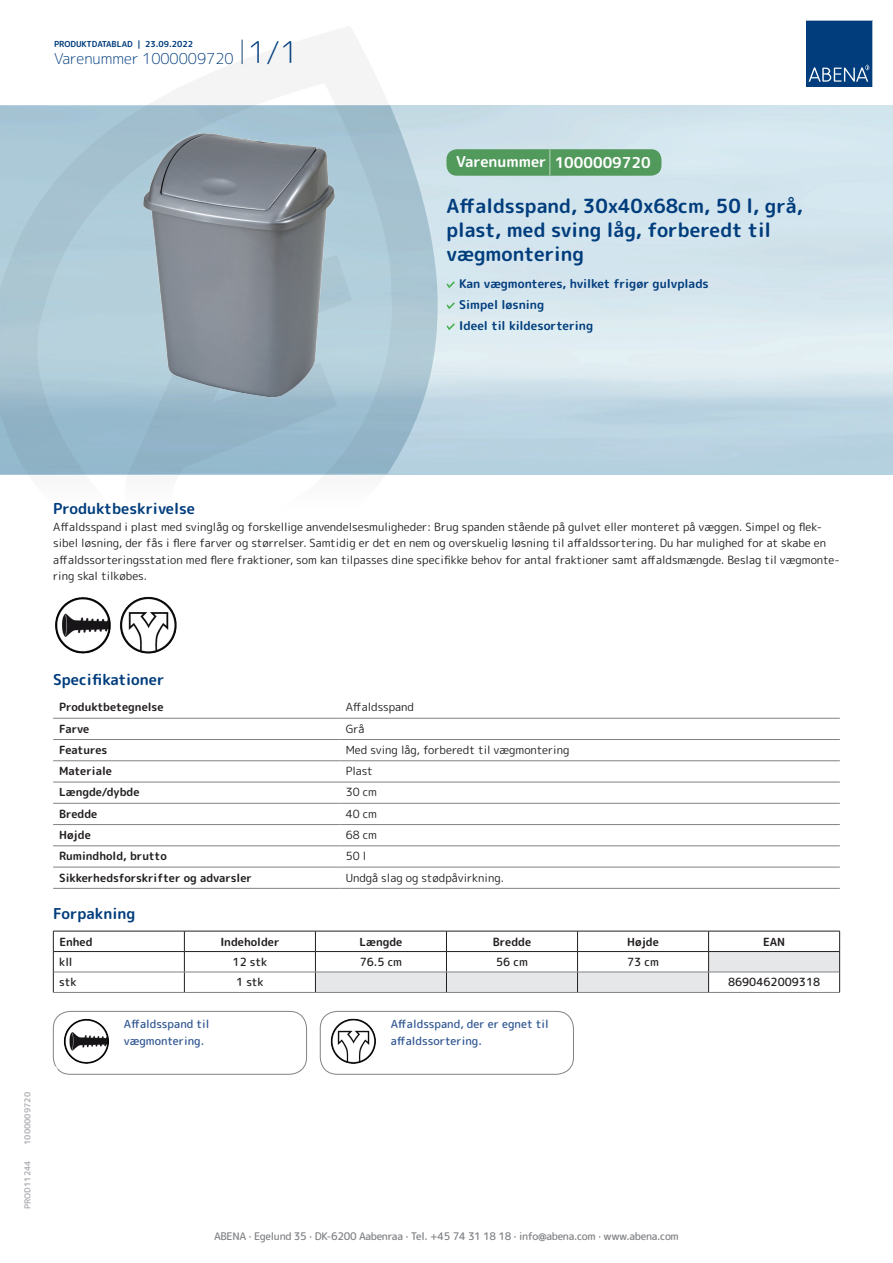
<style>
.page{position:relative;width:893px;height:1263px;background:#fff}
.page>*{position:absolute;margin:0;border:0;box-sizing:border-box;transform-origin:0 0}
.t1{font:700 19.5px/24px "Rounded Mplus 1 c";color:#013d7d}
.t2{font:700 15px "Rounded Mplus 1 c";color:#013d7d}
.t3{font:300 15px "Rounded Mplus 1 c";color:#013d7d}
.t4{font:700 15px "Rounded Mplus 1 c";color:#fff}
.t5{font:700 12px/21px "Rounded Mplus 1 c";color:#013d7d}
.t6{font:11.25px/16.5px "Rounded Mplus 1 c";color:#231f20}
.t7{font:700 11.25px "Rounded Mplus 1 c";color:#231f20}
.t8{font:500 11.25px/16.5px "Rounded Mplus 1 c";color:#305691}
.t9{font:500 11.25px "Rounded Mplus 1 c";color:#231f20}
.t10{font:500 10.5px "Rounded Mplus 1 c";letter-spacing:-.03em;color:#808285}
.t11{font:700 10.5px "Rounded Mplus 1 c";color:#fff}
.t12{font:700 8.25px "Rounded Mplus 1 c";color:#013d7d}
.t13{font:700 8.25px "Rounded Mplus 1 c";color:#b2b3b7}
.s1{font-size:30px}
.s2{font-size:25.5px}
</style>
<div class="page">
<svg style="left:0;top:26px;width:439px;height:571px"></svg>
<svg style="left:0;top:106px;width:438px;height:368px;background:#a6c4d3"></svg>
<svg style="left:242px;top:40px;width:1px;height:24px"></svg>
<svg style="left:806px;top:20px;width:67px;height:67px;background:#144b86"></svg>
<img style="left:140px;top:127px;width:198px;height:275px">
<img style="left:55px;top:597px;width:56px;height:57px">
<img style="left:120px;top:597px;width:57px;height:57px">
<hr style="left:53px;top:718px;width:287px;height:1px;background:#808285">
<hr style="left:340px;top:718px;width:500px;height:1px;background:#808285">
<hr style="left:53px;top:739px;width:287px;height:1px;background:#808285">
<hr style="left:340px;top:739px;width:500px;height:1px;background:#808285">
<hr style="left:53px;top:760px;width:287px;height:1px;background:#808285">
<hr style="left:340px;top:760px;width:500px;height:1px;background:#808285">
<hr style="left:53px;top:782px;width:287px;height:1px;background:#808285">
<hr style="left:340px;top:782px;width:500px;height:1px;background:#808285">
<hr style="left:53px;top:803px;width:287px;height:1px;background:#808285">
<hr style="left:340px;top:803px;width:500px;height:1px;background:#808285">
<hr style="left:53px;top:824px;width:287px;height:1px;background:#808285">
<hr style="left:340px;top:824px;width:500px;height:1px;background:#808285">
<hr style="left:53px;top:845px;width:287px;height:1px;background:#808285">
<hr style="left:340px;top:845px;width:500px;height:1px;background:#808285">
<hr style="left:53px;top:867px;width:287px;height:1px;background:#808285">
<hr style="left:340px;top:867px;width:500px;height:1px;background:#808285">
<hr style="left:53px;top:888px;width:287px;height:1px;background:#808285">
<hr style="left:340px;top:888px;width:500px;height:1px;background:#808285">
<hr style="left:53px;top:931px;width:131px;height:1px;background:#231f20">
<hr style="left:184px;top:931px;width:131px;height:1px;background:#231f20">
<hr style="left:53px;top:951px;width:131px;height:1px;background:#231f20">
<hr style="left:184px;top:951px;width:131px;height:1px;background:#231f20">
<svg style="left:53px;top:931px;width:1px;height:61px"></svg>
<svg style="left:184px;top:931px;width:1px;height:61px"></svg>
<svg style="left:315px;top:931px;width:525px;height:61px"></svg>
<hr style="left:54px;top:972px;width:130px;height:1px;background:#808285">
<hr style="left:184px;top:972px;width:131px;height:1px;background:#808285">
<hr style="left:315px;top:972px;width:131px;height:1px;background:#808285">
<hr style="left:446px;top:972px;width:131px;height:1px;background:#808285">
<hr style="left:577px;top:972px;width:132px;height:1px;background:#808285">
<hr style="left:709px;top:972px;width:130px;height:1px;background:#808285">
<hr style="left:53px;top:992px;width:131px;height:1px;background:#808285">
<hr style="left:184px;top:992px;width:131px;height:1px;background:#808285">
<hr style="left:315px;top:992px;width:131px;height:1px;background:#808285">
<hr style="left:446px;top:992px;width:131px;height:1px;background:#808285">
<hr style="left:577px;top:992px;width:132px;height:1px;background:#808285">
<hr style="left:709px;top:992px;width:131px;height:1px;background:#808285">
<img style="left:64px;top:1018px;width:45px;height:46px">
<div style="left:53px;top:1011px;width:254px;height:63px;border:1px solid #808285;border-radius:17px"></div>
<img style="left:330px;top:1018px;width:46px;height:46px">
<div style="left:320px;top:1011px;width:254px;height:63px;border:1px solid #808285;border-radius:17px"></div>
<svg style="left:446px;top:281px;width:9px;height:7px"></svg>
<svg style="left:446px;top:302px;width:9px;height:7px"></svg>
<svg style="left:446px;top:323px;width:9px;height:7px"></svg>
<div style="left:446px;top:149px;width:215px;height:27px;background:#52995c;border-radius:10px"></div>
<p class="t12" style="left:54px;top:38px;width:141px">PRODUKTDATABLAD | 23.09.2022</p>
<h2 class="t3" style="left:54px;top:48px;width:246px">Varenummer 1000009720 <span class="s1">1/1</span></h2>
<h2 class="t4" style="left:456px;top:152px;width:196px">Varenummer <span class="s2">|</span> 1000009720</h2>
<h1 class="t1" style="left:446px;top:194px;width:358px">Affaldsspand, 30x40x68cm, 50 l, grå, plast, med sving låg, forberedt til vægmontering</h1>
<p class="t5" style="left:459px;top:273px;width:251px">Kan vægmonteres, hvilket frigør gulvplads<br>Simpel løsning<br>Ideel til kildesortering</p>
<h2 class="t2" style="left:53px;top:498px;width:143px">Produktbeskrivelse</h2>
<p class="t6" style="left:53px;top:518px;width:788px">Affaldsspand i plast med svinglåg og forskellige anvendelsesmuligheder: Brug spanden stående på gulvet eller monteret på væggen. Simpel og flek&shy;sibel løsning, der fås i flere farver og størrelser. Samtidig er det en nem og overskuelig løsning til affaldssortering. Du har mulighed for at skabe en affaldssorteringsstation med flere fraktioner, som kan tilpasses dine specifikke behov for antal fraktioner samt affaldsmængde. Beslag til vægmonte&shy;ring skal tilkøbes.</p>
<p class="t13" style="left:22px;top:1145px;width:54px;rotate:-90deg">1000009720</p>
<p class="t13" style="left:22px;top:1209px;width:50px;rotate:-90deg">PROD11244</p>
<h2 class="t2" style="left:53px;top:668px;width:113px">Specifikationer</h2>
<p class="t7" style="left:59px;top:699px;width:106px">Produktbetegnelse</p>
<p class="t6" style="left:346px;top:699px;width:70px">Affaldsspand</p>
<p class="t7" style="left:59px;top:721px;width:32px">Farve</p>
<p class="t6" style="left:346px;top:720px;width:20px">Grå</p>
<p class="t7" style="left:59px;top:742px;width:50px">Features</p>
<p class="t6" style="left:346px;top:741px;width:225px">Med sving låg, forberedt til vægmontering</p>
<p class="t7" style="left:59px;top:763px;width:54px">Materiale</p>
<p class="t6" style="left:346px;top:763px;width:29px">Plast</p>
<p class="t7" style="left:59px;top:784px;width:82px">Længde/dybde</p>
<p class="t6" style="left:346px;top:784px;width:33px">30 cm</p>
<p class="t7" style="left:59px;top:806px;width:40px">Bredde</p>
<p class="t6" style="left:346px;top:805px;width:33px">40 cm</p>
<p class="t7" style="left:59px;top:827px;width:33px">Højde</p>
<p class="t6" style="left:346px;top:827px;width:33px">68 cm</p>
<p class="t7" style="left:59px;top:848px;width:109px">Rumindhold, brutto</p>
<p class="t6" style="left:346px;top:848px;width:22px">50 l</p>
<p class="t7" style="left:59px;top:869px;width:194px">Sikkerhedsforskrifter og advarsler</p>
<p class="t6" style="left:346px;top:869px;width:160px">Undgå slag og stødpåvirkning.</p>
<h2 class="t2" style="left:53px;top:902px;width:84px">Forpakning</h2>
<p class="t7" style="left:59px;top:933px;width:35px">Enhed</p>
<p class="t7" style="left:220px;top:933px;width:61px">Indeholder</p>
<p class="t7" style="left:359px;top:933px;width:44px">Længde</p>
<p class="t7" style="left:493px;top:933px;width:40px">Bredde</p>
<p class="t7" style="left:627px;top:933px;width:33px">Højde</p>
<p class="t7" style="left:763px;top:933px;width:24px">EAN</p>
<p class="t9" style="left:59px;top:954px;width:15px">kll</p>
<p class="t9" style="left:233px;top:954px;width:36px">12 stk</p>
<p class="t9" style="left:360px;top:954px;width:44px">76.5 cm</p>
<p class="t9" style="left:496px;top:954px;width:33px">56 cm</p>
<p class="t9" style="left:627px;top:954px;width:33px">73 cm</p>
<p class="t9" style="left:59px;top:974px;width:19px">stk</p>
<p class="t9" style="left:236px;top:974px;width:29px">1 stk</p>
<p class="t9" style="left:728px;top:974px;width:94px">8690462009318</p>
<p class="t8" style="left:124px;top:1016px;width:87px">Affaldsspand til vægmontering.</p>
<p class="t8" style="left:391px;top:1016px;width:159px">Affaldsspand, der er egnet til affaldssortering.</p>
<p class="t11" style="left:53px;top:1063px;width:7px">*</p>
<p class="t10" style="left:214px;top:1229px;width:466px">ABENA · Egelund 35 · DK-6200 Aabenraa · Tel. +45 74 31 18 18 · info@abena.com · www.abena.com</p>
</div>
